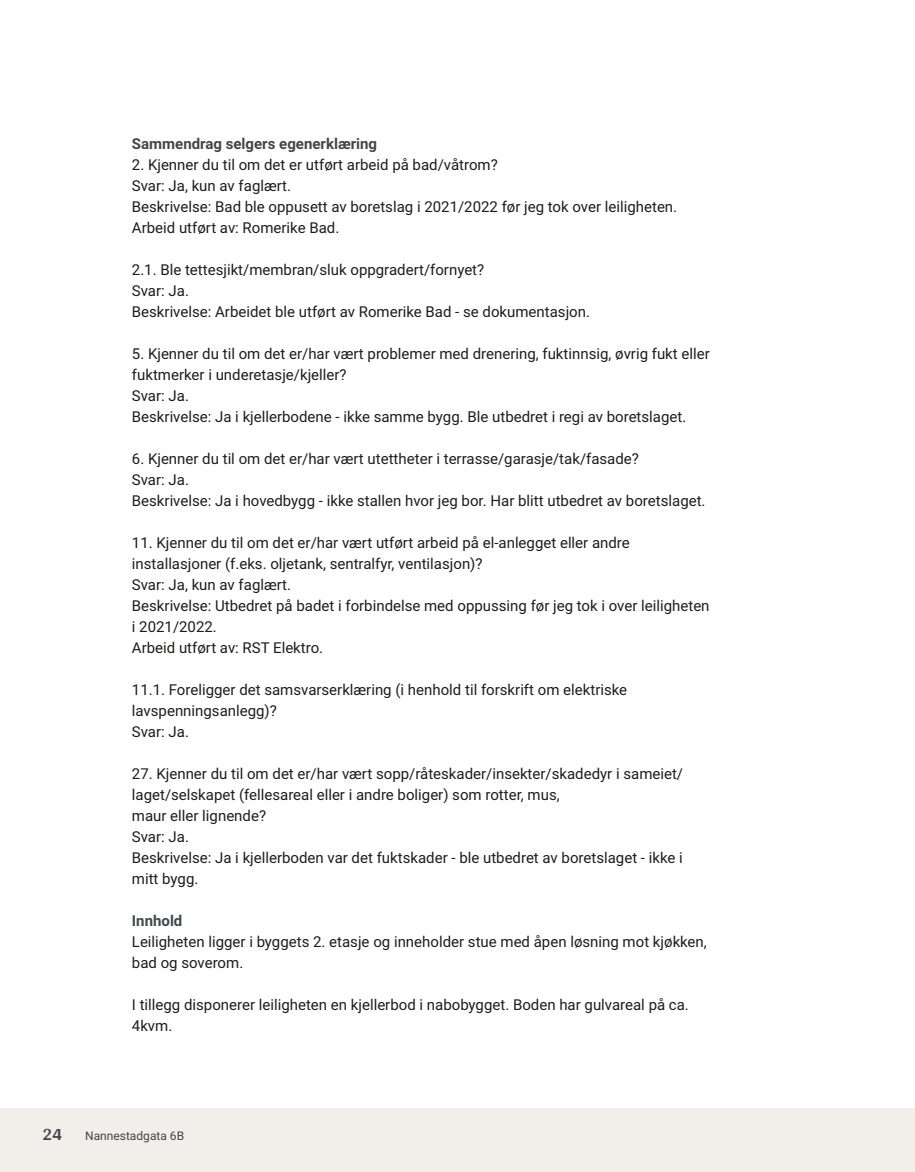
<style>
.page{position:relative;width:915px;height:1172px;background:#fff}
.page>*{position:absolute;margin:0;border:0;box-sizing:border-box;transform-origin:0 0}
.t1{font:700 18px "Arya";color:#414749}
.t2{font:15px/21px "Roboto Vitec";color:#1d1d1b}
.t3{font:700 15px "Roboto Vitec";color:#414749}
.t4{font:12px "Roboto Vitec";color:#414749}
</style>
<div class="page">
<div style="left:0;top:1108px;width:914px;height:64px;background:#f2eeea"></div>
<p class="t3" style="left:132px;top:133px;width:247px">Sammendrag selgers egenerklæring</p>
<p class="t2" style="left:132px;top:153px;width:546px">2. Kjenner du til om det er utført arbeid på bad/ våtrom?<br>Svar: Ja, kun av faglært.<br>Beskrivelse: Bad ble oppusett av boretslag i 2021/ 2022 før jeg tok over leiligheten.<br>Arbeid utført av: Romerike Bad.</p>
<p class="t2" style="left:132px;top:258px;width:459px">2.1. Ble tettesjikt/ membran/ sluk oppgradert/ fornyet?<br>Svar: Ja.<br>Beskrivelse: Arbeidet ble utført av Romerike Bad ‑ se dokumentasjon.</p>
<p class="t2" style="left:132px;top:342px;width:579px">5. Kjenner du til om det er/ har vært problemer med drenering, fuktinnsig, øvrig fukt eller fuktmerker i underetasje/ kjeller?<br>Svar: Ja.<br>Beskrivelse: Ja i kjellerbodene ‑ ikke samme bygg. Ble utbedret i regi av boretslaget.</p>
<p class="t2" style="left:132px;top:447px;width:575px">6. Kjenner du til om det er/ har vært utettheter i terrasse/ garasje/ tak/ fasade?<br>Svar: Ja.<br>Beskrivelse: Ja i hovedbygg ‑ ikke stallen hvor jeg bor. Har blitt utbedret av boretslaget.</p>
<p class="t2" style="left:132px;top:531px;width:579px">11. Kjenner du til om det er/ har vært utført arbeid på el‑anlegget eller andre installasjoner (f.eks. oljetank, sentralfyr, ventilasjon)?<br>Svar: Ja, kun av faglært.<br>Beskrivelse: Utbedret på badet i forbindelse med oppussing før jeg tok i over leiligheten i 2021/ 2022.<br>Arbeid utført av: RST Elektro.</p>
<p class="t2" style="left:132px;top:678px;width:496px">11.1. Foreligger det samsvarserklæring (i henhold til forskrift om elektriske lavspenningsanlegg)?<br>Svar: Ja.</p>
<p class="t2" style="left:132px;top:762px;width:552px">27. Kjenner du til om det er/ har vært sopp/ råteskader/ insekter/ skadedyr i sameiet/ laget/ selskapet (fellesareal eller i andre boliger) som rotter, mus,<br>maur eller lignende?<br>Svar: Ja.<br>Beskrivelse: Ja i kjellerboden var det fuktskader ‑ ble utbedret av boretslaget ‑ ikke i mitt bygg.</p>
<p class="t3" style="left:132px;top:910px;width:52px">Innhold</p>
<p class="t2" style="left:132px;top:930px;width:576px">Leiligheten ligger i byggets 2. etasje og inneholder stue med åpen løsning mot kjøkken, bad og soverom.</p>
<p class="t2" style="left:132px;top:993px;width:558px">I tillegg disponerer leiligheten en kjellerbod i nabobygget. Boden har gulvareal på ca.<br>4kvm.</p>
<p class="t1" style="left:43px;top:1123px;width:21px">24</p>
<p class="t4" style="left:85px;top:1127px;width:101px">Nannestadgata 6B</p>
</div>
